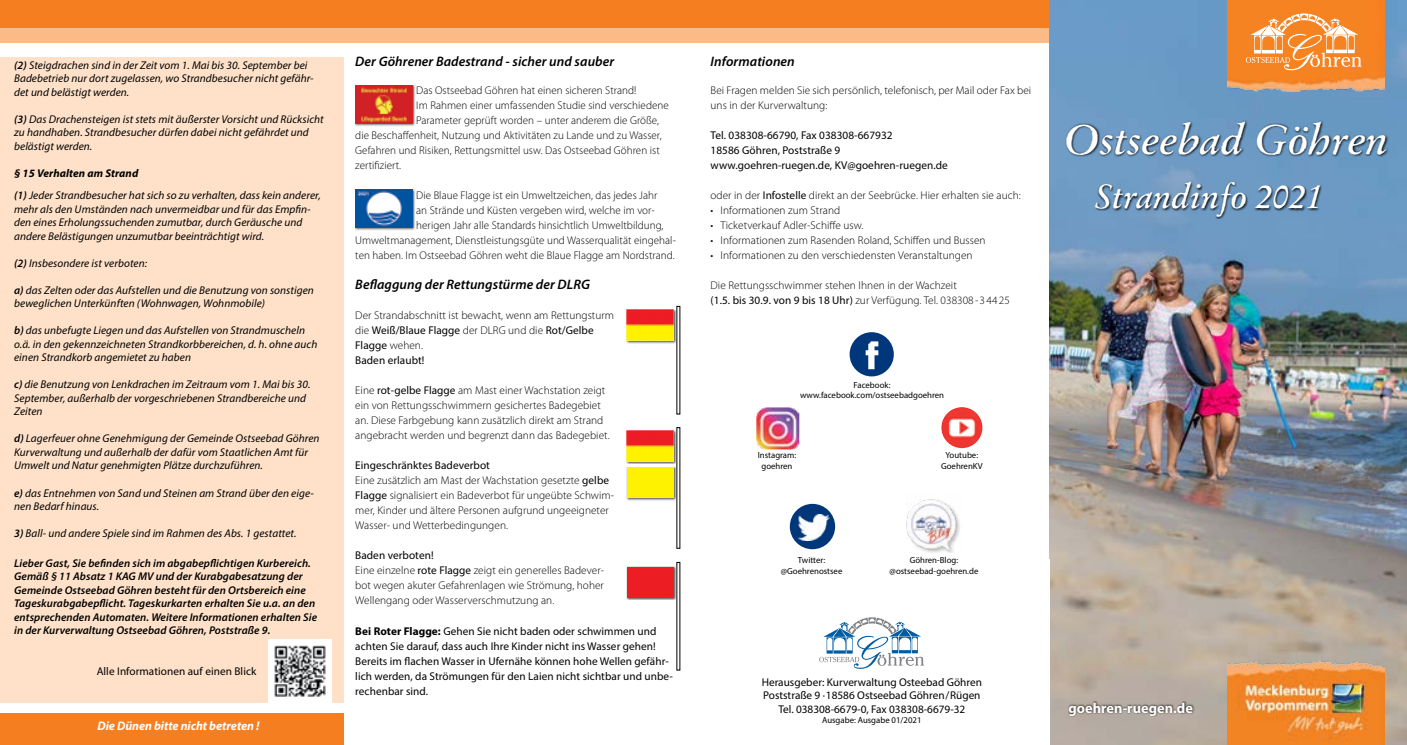
<style>
.page{position:relative;width:1407px;height:745px;background:#fff}
.page>*{position:absolute;margin:0;border:0;box-sizing:border-box;transform-origin:0 0}
.t1{font:italic 700 41px "Garamond Rough";color:#fff}
.t2{font:italic 700 33.38px "Garamond Rough";color:#fff}
.t3{font:700 14.38px "Myriad Pro";color:#fff}
.t4{font:italic 600 13.75px "Myriad Pro";letter-spacing:.005em;color:#000}
.t5{font:italic 700 12.5px "Myriad Pro";letter-spacing:-.005em;color:#fff}
.t6{font:300 11.25px/15px "Myriad Pro";letter-spacing:.005em;color:#000}
.t7{font:italic 11.25px/13.5px "Myriad Pro";letter-spacing:.005em;color:#000}
.t8{font:11.25px/15px "Myriad Pro";letter-spacing:.005em;color:#000}
.t9{font:italic 600 11.25px/13.5px "Myriad Pro";letter-spacing:.005em;color:#000}
.t10{font:8.75px/10.5px "Myriad Pro";color:#000;text-align:center}
.s1{font-weight:600}
.s2{font-weight:700}
.s3{font-weight:400}
</style>
<div class="page">
<div style="left:0;top:0;width:1407px;height:28px;background:#f57e20"></div>
<div style="left:0;top:28px;width:1407px;height:15px;background:#fbba86"></div>
<img style="left:1049px;top:0;width:358px;height:744px">
<div style="left:1065px;top:120px;width:324px;height:99px;background:#000;opacity:.9"></div>
<svg style="left:819px;top:617px;width:105px;height:51px"></svg>
<div style="left:0;top:712px;width:344px;height:32px;background:#f57e20"></div>
<div style="left:0;top:57px;width:344px;height:645px;background:#fee1c8"></div>
<img style="left:268px;top:639px;width:63px;height:62px">
<div style="left:355px;top:85px;width:60px;height:41px;background:#000;opacity:.75"></div>
<img style="left:355px;top:85px;width:58px;height:38px">
<div style="left:355px;top:189px;width:60px;height:41px;background:#000;opacity:.75"></div>
<img style="left:355px;top:189px;width:58px;height:38px">
<div style="left:626px;top:309px;width:50px;height:34px;background:#000;opacity:.75"></div>
<img style="left:627px;top:310px;width:46px;height:30px">
<div style="left:626px;top:430px;width:50px;height:34px;background:#000;opacity:.75"></div>
<img style="left:627px;top:430px;width:46px;height:31px">
<div style="left:626px;top:466px;width:50px;height:34px;background:#000;opacity:.75"></div>
<div style="left:627px;top:466px;width:46px;height:31px;background:#fff200"></div>
<div style="left:626px;top:566px;width:50px;height:33px;background:#000;opacity:.75"></div>
<div style="left:627px;top:566px;width:46px;height:31px;background:#ed1d24"></div>
<div style="left:1068px;top:700px;width:126px;height:16px;background:#000;opacity:.75"></div>
<img style="left:1227px;top:660px;width:157px;height:84px">
<img style="left:1227px;top:0;width:157px;height:91px">
<svg style="left:1246px;top:13px;width:115px;height:57px"></svg>
<img style="left:906px;top:499px;width:54px;height:53px">
<img style="left:756px;top:407px;width:43px;height:42px">
<div style="left:790px;top:503px;width:45px;height:46px;background:#00377b;border-radius:50%"></div>
<img style="left:797px;top:514px;width:33px;height:26px">
<img style="left:849px;top:332px;width:45px;height:44px;border-radius:22px">
<img style="left:941px;top:407px;width:41px;height:41px;border-radius:20px">
<p class="t7" style="left:14px;top:58px;width:301px"><span class="s1">(2)</span> Steigdrachen sind in der Zeit vom 1. Mai bis 30. September bei<br>Badebetrieb nur dort zugelassen, wo Strandbesucher nicht gefähr&shy;det und belästigt werden.</p>
<p class="t7" style="left:14px;top:112px;width:311px"><span class="s1">(3)</span> Das Drachensteigen ist stets mit äußerster Vorsicht und Rücksicht zu handhaben. Strandbesucher dürfen dabei nicht gefährdet und belästigt werden.</p>
<p class="t7" style="left:14px;top:162px;width:308px;line-height:22.2px"><span class="s2">§ 15 Verhalten am Strand<br></span><span class="s1">(1)</span> Jeder Strandbesucher hat sich so zu verhalten, dass kein anderer,</p>
<p class="t7" style="left:14px;top:202px;width:298px">mehr als den Umständen nach unvermeidbar und für das Empfin&shy;den eines Erholungssuchenden zumutbar, durch Geräusche und andere Belästigungen unzumutbar beeinträchtigt wird.</p>
<p class="t7" style="left:14px;top:256px;width:135px"><span class="s1">(2)</span> Insbesondere ist verboten:</p>
<p class="t7" style="left:14px;top:283px;width:301px"><span class="s1">a)</span> das Zelten oder das Aufstellen und die Benutzung von sonstigen beweglichen Unterkünften (Wohnwagen, Wohnmobile)</p>
<p class="t7" style="left:14px;top:323px;width:305px"><span class="s1">b)</span> das unbefugte Liegen und das Aufstellen von Strandmuscheln o.ä. in den gekennzeichneten Strandkorbbereichen, d. h. ohne auch einen Strandkorb angemietet zu haben</p>
<p class="t7" style="left:14px;top:377px;width:298px"><span class="s1">c)</span> die Benutzung von Lenkdrachen im Zeitraum vom 1. Mai bis 30.<br>September, außerhalb der vorgeschriebenen Strandbereiche und<br>Zeiten</p>
<p class="t7" style="left:14px;top:431px;width:307px"><span class="s1">d)</span> Lagerfeuer ohne Genehmigung der Gemeinde Ostseebad Göhren<br>Kurverwaltung und außerhalb der dafür vom Staatlichen Amt für<br>Umwelt und Natur genehmigten Plätze durchzuführen.</p>
<p class="t7" style="left:14px;top:485px;width:301px"><span class="s1">e)</span> das Entnehmen von Sand und Steinen am Strand über den eige&shy;nen Bedarf hinaus.</p>
<p class="t7" style="left:14px;top:526px;width:284px"><span class="s1">3)</span> Ball- und andere Spiele sind im Rahmen des Abs. 1 gestattet.</p>
<p class="t9" style="left:14px;top:555px;width:304px">Lieber Gast, Sie befinden sich im abgabepflichtigen Kurbereich.<br>Gemäß § 11 Absatz 1 KAG MV und der Kurabgabesatzung der Gemeinde Ostseebad Göhren besteht für den Ortsbereich eine Tageskurabgabepflicht. Tageskurkarten erhalten Sie u.a. an den entsprechenden Automaten. Weitere Informationen erhalten Sie in der Kurverwaltung Ostseebad Göhren, Poststraße 9.</p>
<p class="t8" style="left:97px;top:662px;width:161px">Alle Informationen auf einen Blick</p>
<p class="t5" style="left:97px;top:717px;width:164px">Die Dünen bitte nicht betreten !</p>
<p class="t4" style="left:355px;top:53px;width:260px">Der Göhrener Badestrand - sicher und sauber</p>
<p class="t6" style="left:416px;top:82px;width:222px">Das Ostseebad Göhren hat einen sicheren Strand!</p>
<p class="t6" style="left:416px;top:97px;width:254px">Im Rahmen einer umfassenden Studie sind verschiedene</p>
<p class="t6" style="left:416px;top:112px;width:244px">Parameter geprüft worden – unter anderem die Größe,</p>
<p class="t6" style="left:355px;top:127px;width:308px">die Beschaffenheit, Nutzung und Aktivitäten zu Lande und zu Wasser,</p>
<p class="t6" style="left:355px;top:142px;width:306px">Gefahren und Risiken, Rettungsmittel usw. Das Ostseebad Göhren ist</p>
<p class="t6" style="left:355px;top:157px;width:47px">zertifiziert.</p>
<p class="t6" style="left:416px;top:187px;width:243px">Die Blaue Flagge ist ein Umweltzeichen, das jedes Jahr</p>
<p class="t6" style="left:416px;top:202px;width:240px">an Strände und Küsten vergeben wird, welche im vor-</p>
<p class="t6" style="left:416px;top:217px;width:249px">herigen Jahr alle Standards hinsichtlich Umweltbildung,</p>
<p class="t6" style="left:355px;top:232px;width:322px">Umweltmanagement, Dienstleistungsgüte und Wasserqualität eingehal-</p>
<p class="t6" style="left:355px;top:247px;width:321px">ten haben. Im Ostseebad Göhren weht die Blaue Flagge am Nordstrand.</p>
<p class="t4" style="left:355px;top:275px;width:236px">Beflaggung der Rettungstürme der DLRG</p>
<p class="t6" style="left:355px;top:307px;width:260px">Der Strandabschnitt ist bewacht, wenn am Rettungsturm die <span class="s3">Weiß/Blaue Flagge</span> der DLRG und die <span class="s3">Rot/Gelbe Flagge</span> wehen.<br><span class="s3">Baden erlaubt!</span></p>
<p class="t6" style="left:355px;top:382px;width:256px">Eine <span class="s3">rot-gelbe Flagge</span> am Mast einer Wachstation zeigt ein von Rettungsschwimmern gesichertes Badegebiet an. Diese Farbgebung kann zusätzlich direkt am Strand angebracht werden und begrenzt dann das Badegebiet.</p>
<p class="t6" style="left:355px;top:457px;width:260px"><span class="s3">Eingeschränktes Badeverbot<br></span>Eine zusätzlich am Mast der Wachstation gesetzte <span class="s3">gelbe Flagge</span> signalisiert ein Badeverbot für ungeübte Schwim&shy;mer, Kinder und ältere Personen aufgrund ungeeigneter Wasser- und Wetterbedingungen.</p>
<p class="t6" style="left:355px;top:547px;width:250px"><span class="s3">Baden verboten!<br></span>Eine einzelne <span class="s3">rote Flagge</span> zeigt ein generelles Badever&shy;bot wegen akuter Gefahrenlagen wie Strömung, hoher Wellengang oder Wasserverschmutzung an.</p>
<p class="t8" style="left:355px;top:622px;width:319px"><span class="s2">Bei Roter Flagge:</span> Gehen Sie nicht baden oder schwimmen und achten Sie darauf, dass auch Ihre Kinder nicht ins Wasser gehen!<br>Bereits im flachen Wasser in Ufernähe können hohe Wellen gefähr&shy;lich werden, da Strömungen für den Laien nicht sichtbar und unbe&shy;rechenbar sind.</p>
<p class="t4" style="left:710px;top:53px;width:86px">Informationen</p>
<p class="t6" style="left:710px;top:82px;width:322px">Bei Fragen melden Sie sich persönlich, telefonisch, per Mail oder Fax bei uns in der Kurverwaltung:</p>
<p class="t8" style="left:710px;top:127px;width:239px">Tel. 038308-66790, Fax 038308-667932<br>18586 Göhren, Poststraße 9 www.goehren-ruegen.de, KV@goehren-ruegen.de</p>
<p class="t6" style="left:710px;top:187px;width:312px">oder in der <span class="s3">Infostelle</span> direkt an der Seebrücke. Hier erhalten sie auch:</p>
<p class="t6" style="left:710px;top:202px;width:131px">• Informationen zum Strand</p>
<p class="t6" style="left:710px;top:217px;width:154px">• Ticketverkauf Adler-Schiffe usw.</p>
<p class="t6" style="left:710px;top:232px;width:276px">• Informationen zum Rasenden Roland, Schiffen und Bussen</p>
<p class="t6" style="left:710px;top:247px;width:263px">• Informationen zu den verschiedensten Veranstaltungen</p>
<p class="t6" style="left:710px;top:277px;width:301px">Die Rettungsschwimmer stehen Ihnen in der Wachzeit<br><span class="s3">(1.5. bis 30.9. von 9 bis 18 Uhr)</span> zur Verfügung. Tel. 038308-34425</p>
<p class="t10" style="left:800px;top:379px;width:146px">Facebook: www.facebook.com/ostseebadgoehren</p>
<p class="t10" style="left:758px;top:449px;width:40px">Instagram: goehren</p>
<p class="t10" style="left:781px;top:554px;width:63px">Twitter: @Goehrenostsee</p>
<p class="t10" style="left:941px;top:449px;width:43px">Youtube:<br>GoehrenKV</p>
<p class="t10" style="left:889px;top:554px;width:90px">Göhren-Blog: @ostseebad-goehren.de</p>
<p class="t8" style="left:762px;top:674px;width:222px;line-height:13.5px;text-align:center">Herausgeber: Kurverwaltung Osteebad Göhren<br>Poststraße 9 ·18586 Ostseebad Göhren / Rügen<br>Tel. 038308-6679-0, Fax 038308-6679-32</p>
<p class="t10" style="left:822px;top:714px;width:101px">Ausgabe: Ausgabe 01/2021</p>
<h1 class="t1" style="left:1063px;top:115px;width:326px">Ostseebad Göhren</h1>
<h2 class="t2" style="left:1095px;top:176px;width:228px">Strandinfo 2021</h2>
<p class="t3" style="left:1068px;top:698px;width:126px">goehren-ruegen.de</p>
</div>
